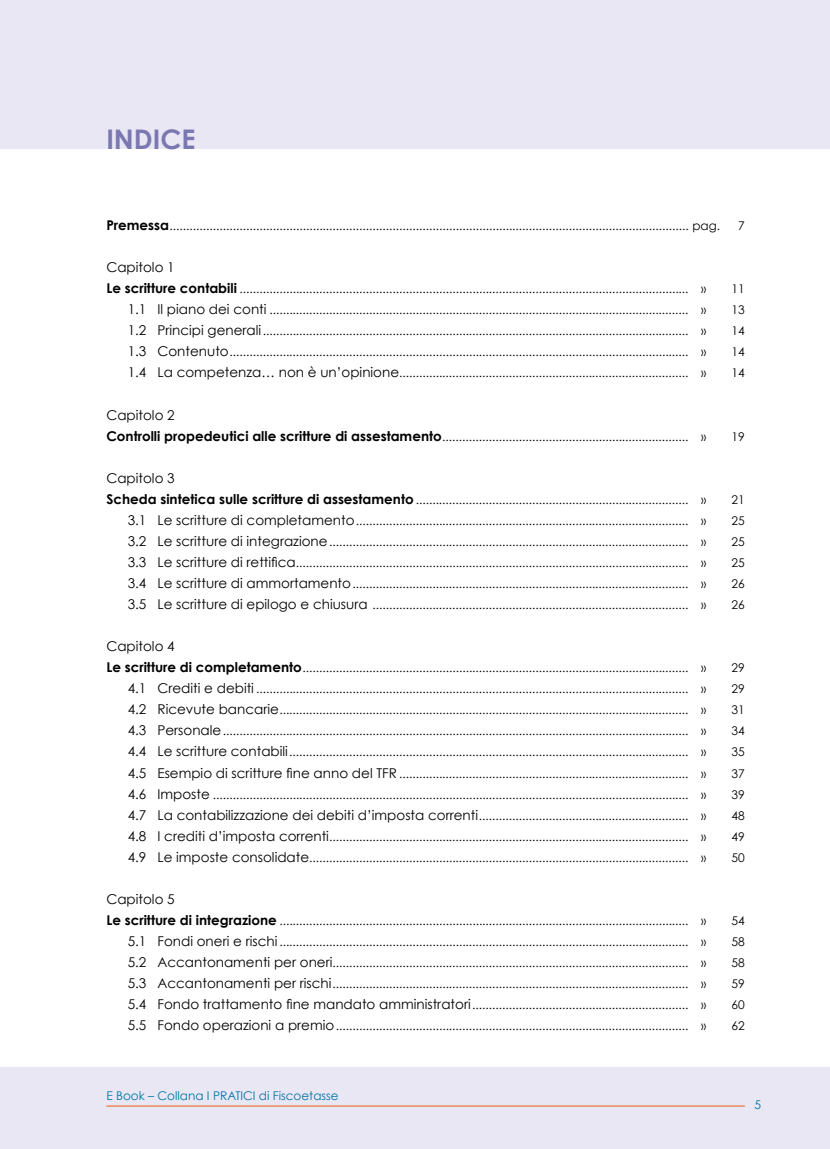
<style>
.page{position:relative;width:830px;height:1149px;background:#fff}
.page>*{position:absolute;margin:0;border:0;box-sizing:border-box;transform-origin:0 0}
.t1{font:700 27px "Century Gothic";color:#7b78b1}
.t2{font:13.5px "Century Gothic";color:#000}
.t3{font:12px "Century Gothic";color:#000}
.t4{font:12px "Century Gothic";color:#0074a6}
.s1{font-weight:700;font-size:13.5px}
.s2{font-size:13.5px}
</style>
<div class="page">
<div style="left:0;top:0;width:829px;height:149px;background:#e9e7f4"></div>
<div style="left:0;top:1067px;width:829px;height:81px;background:#e9e7f4"></div>
<hr style="left:106px;top:1105px;width:638px;height:1px;background:#ea5b12">
<h1 class="t1" style="left:106px;top:122px;width:91px">INDICE</h1>
<p class="t3" style="left:106px;top:218px;width:615px"><span class="s1">Premessa</span>............................................................................................................................................................ pag.</p>
<p class="t3" style="left:737px;top:218px;width:8px">7</p>
<p class="t2" style="left:106px;top:259px;width:70px">Capitolo 1</p>
<p class="t3" style="left:106px;top:281px;width:601px"><span class="s1">Le scritture contabili</span> ....................................................................................................................................... »</p>
<p class="t3" style="left:731px;top:281px;width:15px">11</p>
<p class="t3" style="left:128px;top:302px;width:579px"><span class="s2">1.1 Il piano dei conti</span> .............................................................................................................................. »</p>
<p class="t3" style="left:731px;top:302px;width:15px">13</p>
<p class="t3" style="left:128px;top:323px;width:579px"><span class="s2">1.2 Principi generali</span>................................................................................................................................ »</p>
<p class="t3" style="left:731px;top:323px;width:15px">14</p>
<p class="t3" style="left:128px;top:344px;width:579px"><span class="s2">1.3 Contenuto</span>.......................................................................................................................................... »</p>
<p class="t3" style="left:731px;top:344px;width:15px">14</p>
<p class="t3" style="left:128px;top:365px;width:579px"><span class="s2">1.4 La competenza… non è un’opinione</span>....................................................................................... »</p>
<p class="t3" style="left:731px;top:365px;width:15px">14</p>
<p class="t2" style="left:106px;top:406px;width:70px">Capitolo 2</p>
<p class="t3" style="left:106px;top:429px;width:601px"><span class="s1">Controlli propedeutici alle scritture di assestamento</span>.......................................................................... »</p>
<p class="t3" style="left:731px;top:429px;width:15px">19</p>
<p class="t2" style="left:106px;top:469px;width:70px">Capitolo 3</p>
<p class="t3" style="left:106px;top:492px;width:601px"><span class="s1">Scheda sintetica sulle scritture di assestamento</span> .................................................................................. »</p>
<p class="t3" style="left:731px;top:492px;width:15px">21</p>
<p class="t3" style="left:128px;top:513px;width:579px"><span class="s2">3.1 Le scritture di completamento</span>.................................................................................................... »</p>
<p class="t3" style="left:731px;top:513px;width:15px">25</p>
<p class="t3" style="left:128px;top:534px;width:579px"><span class="s2">3.2 Le scritture di integrazione</span>............................................................................................................ »</p>
<p class="t3" style="left:731px;top:534px;width:15px">25</p>
<p class="t3" style="left:128px;top:555px;width:579px"><span class="s2">3.3 Le scritture di rettifica</span>...................................................................................................................... »</p>
<p class="t3" style="left:731px;top:555px;width:15px">25</p>
<p class="t3" style="left:128px;top:576px;width:579px"><span class="s2">3.4 Le scritture di ammortamento</span>..................................................................................................... »</p>
<p class="t3" style="left:731px;top:576px;width:15px">26</p>
<p class="t3" style="left:128px;top:597px;width:579px"><span class="s2">3.5 Le scritture di epilogo e chiusura</span> ............................................................................................... »</p>
<p class="t3" style="left:731px;top:597px;width:15px">26</p>
<p class="t2" style="left:106px;top:638px;width:70px">Capitolo 4</p>
<p class="t3" style="left:106px;top:660px;width:601px"><span class="s1">Le scritture di completamento</span>.................................................................................................................... »</p>
<p class="t3" style="left:731px;top:660px;width:15px">29</p>
<p class="t3" style="left:128px;top:681px;width:579px"><span class="s2">4.1 Crediti e debiti</span> .................................................................................................................................. »</p>
<p class="t3" style="left:731px;top:681px;width:15px">29</p>
<p class="t3" style="left:128px;top:702px;width:579px"><span class="s2">4.2 Ricevute bancarie</span>........................................................................................................................... »</p>
<p class="t3" style="left:731px;top:702px;width:15px">31</p>
<p class="t3" style="left:128px;top:723px;width:579px"><span class="s2">4.3 Personale</span>............................................................................................................................................ »</p>
<p class="t3" style="left:731px;top:723px;width:15px">34</p>
<p class="t3" style="left:128px;top:744px;width:579px"><span class="s2">4.4 Le scritture contabili</span>........................................................................................................................ »</p>
<p class="t3" style="left:731px;top:744px;width:15px">35</p>
<p class="t3" style="left:128px;top:765px;width:579px"><span class="s2">4.5 Esempio di scritture fine anno del TFR</span> ....................................................................................... »</p>
<p class="t3" style="left:731px;top:765px;width:15px">37</p>
<p class="t3" style="left:128px;top:786px;width:579px"><span class="s2">4.6 Imposte</span> ............................................................................................................................................... »</p>
<p class="t3" style="left:731px;top:786px;width:15px">39</p>
<p class="t3" style="left:128px;top:807px;width:579px"><span class="s2">4.7 La contabilizzazione dei debiti d’imposta correnti</span>............................................................... »</p>
<p class="t3" style="left:731px;top:807px;width:15px">48</p>
<p class="t3" style="left:128px;top:828px;width:579px"><span class="s2">4.8 I crediti d’imposta correnti</span>............................................................................................................ »</p>
<p class="t3" style="left:731px;top:828px;width:15px">49</p>
<p class="t3" style="left:128px;top:849px;width:579px"><span class="s2">4.9 Le imposte consolidate</span>.................................................................................................................. »</p>
<p class="t3" style="left:731px;top:849px;width:15px">50</p>
<p class="t2" style="left:106px;top:890px;width:70px">Capitolo 5</p>
<p class="t3" style="left:106px;top:912px;width:601px"><span class="s1">Le scritture di integrazione</span> ........................................................................................................................... »</p>
<p class="t3" style="left:731px;top:912px;width:15px">54</p>
<p class="t3" style="left:128px;top:933px;width:579px"><span class="s2">5.1 Fondi oneri e rischi</span> ........................................................................................................................... »</p>
<p class="t3" style="left:731px;top:933px;width:15px">58</p>
<p class="t3" style="left:128px;top:954px;width:579px"><span class="s2">5.2 Accantonamenti per oneri</span>........................................................................................................... »</p>
<p class="t3" style="left:731px;top:954px;width:15px">58</p>
<p class="t3" style="left:128px;top:975px;width:579px"><span class="s2">5.3 Accantonamenti per rischi</span>........................................................................................................... »</p>
<p class="t3" style="left:731px;top:975px;width:15px">59</p>
<p class="t3" style="left:128px;top:996px;width:579px"><span class="s2">5.4 Fondo trattamento fine mandato amministratori</span>................................................................. »</p>
<p class="t3" style="left:731px;top:996px;width:15px">60</p>
<p class="t3" style="left:128px;top:1017px;width:579px"><span class="s2">5.5 Fondo operazioni a premio</span>.......................................................................................................... »</p>
<p class="t3" style="left:731px;top:1017px;width:15px">62</p>
<p class="t4" style="left:106px;top:1088px;width:234px">E Book – Collana I PRATICI di Fiscoetasse</p>
<p class="t4" style="left:754px;top:1097px;width:8px">5</p>
</div>
